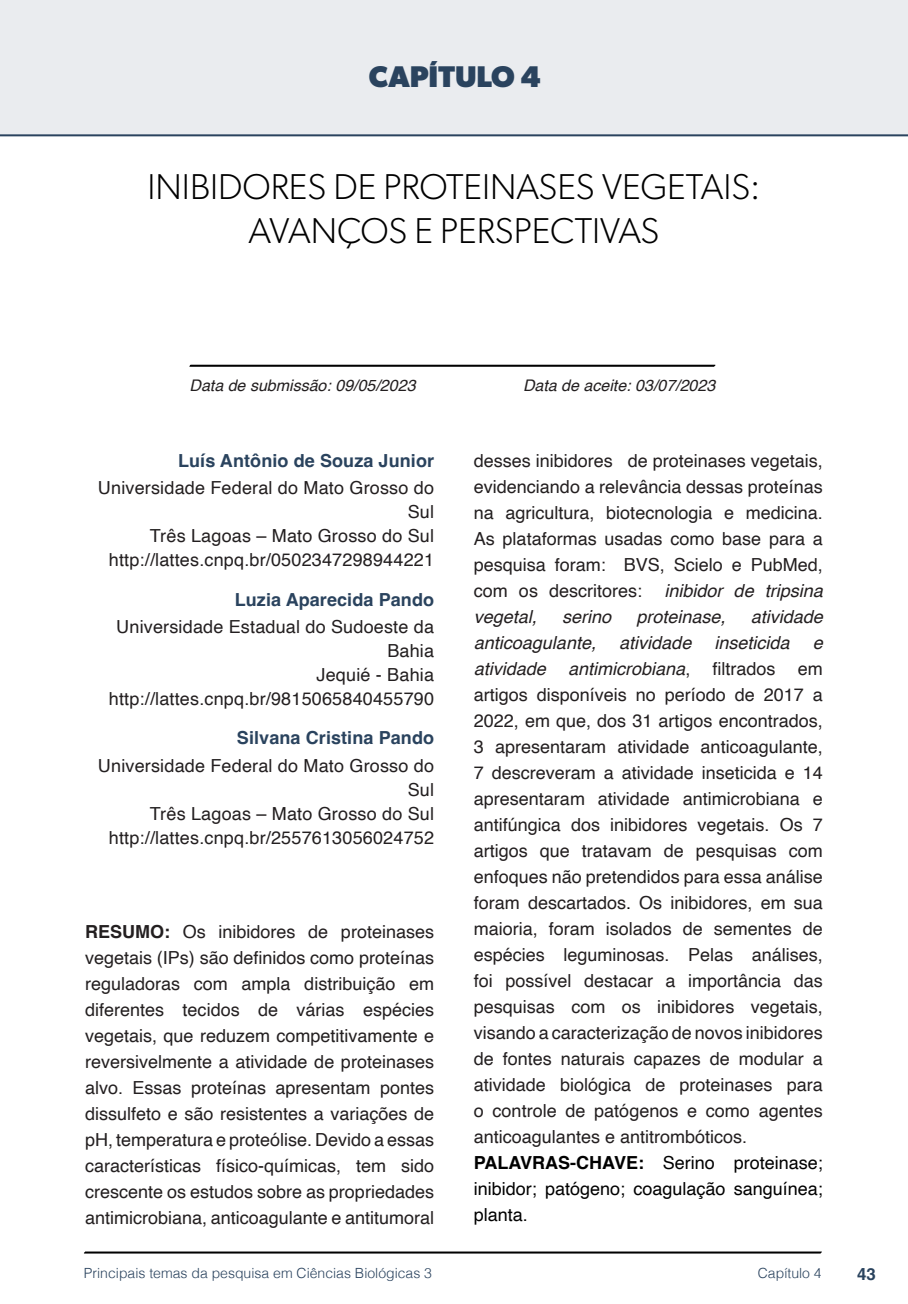
<style>
.page{position:relative;width:908px;height:1304px;background:#fff}
.page>*{position:absolute;margin:0;border:0;box-sizing:border-box;transform-origin:0 0}
.nome_artigos{font:300 36px/44px "Gibson";color:#000;text-align:center}
.capítulos{font:700 30px "Gibson";color:#2a435e}
.Resumos_e_PC_TXT{font:18px/26px "Helvetica";color:#231f20;text-align:justify}
.info_autores{font:18px/24px "Helvetica";letter-spacing:.01em;color:#231f20;text-align:right}
.Resumos_e_PC_TXT-2{font:18px/26px "Helvetica";color:#000;text-align:justify}
.nome_autores{font:700 18px "Helvetica";letter-spacing:.005em;color:#2a435e}
.Resumos_e_PC_TXT-3{font:italic 18px "Helvetica";color:#231f20}
.t1{font:700 16.8px "Helvetica";color:#2a435e}
.data{font:italic 16px "Helvetica";color:#231f20}
.t2{font:300 14px "Helvetica";color:#2a435e}
.s1{font-weight:700}
.s2{font-style:italic}
.s3{color:#000}
</style>
<div class="page">
<svg style="left:84px;top:1251px;width:737px;height:3px;background:#515151"></svg>
<div style="left:0;top:0;width:907px;height:136px;background:#eaecef"></div>
<svg style="left:189px;top:364px;width:526px;height:3px;background:#4f4f4f"></svg>
<div style="left:44px;top:72px;width:68px;height:61px;background:#eaecef"></div>
<p class="capítulos" style="left:369px;top:58px;width:173px">CAPÍTULO 4</p>
<p class="nome_artigos" style="left:147px;top:164px;width:614px">INIBIDORES DE PROTEINASES VEGETAIS:<br>AVANÇOS E PERSPECTIVAS</p>
<p class="data" style="left:189px;top:373px;width:227px">Data de submissão: 09/05/2023</p>
<p class="data" style="left:523px;top:373px;width:194px">Data de aceite: 03/07/2023</p>
<p class="nome_autores" style="left:178px;top:450px;width:257px">Luís Antônio de Souza Junior</p>
<p class="info_autores" style="left:98px;top:477px;width:337px">Universidade Federal do Mato Grosso do<br>Sul</p>
<p class="info_autores" style="left:150px;top:525px;width:286px">Três Lagoas – Mato Grosso do Sul</p>
<p class="info_autores" style="left:109px;top:549px;width:326px">http://lattes.cnpq.br/0502347298944221</p>
<p class="nome_autores" style="left:235px;top:588px;width:201px">Luzia Aparecida Pando</p>
<p class="info_autores" style="left:116px;top:615px;width:319px">Universidade Estadual do Sudoeste da<br>Bahia</p>
<p class="info_autores" style="left:316px;top:663px;width:119px">Jequié - Bahia</p>
<p class="info_autores" style="left:109px;top:687px;width:326px">http://lattes.cnpq.br/9815065840455790</p>
<p class="nome_autores" style="left:237px;top:727px;width:198px">Silvana Cristina Pando</p>
<p class="info_autores" style="left:98px;top:754px;width:337px">Universidade Federal do Mato Grosso do<br>Sul</p>
<p class="info_autores" style="left:150px;top:802px;width:286px">Três Lagoas – Mato Grosso do Sul</p>
<p class="info_autores" style="left:109px;top:826px;width:326px">http://lattes.cnpq.br/2557613056024752</p>
<p class="Resumos_e_PC_TXT" style="left:85px;top:919px;width:350px"><span class="s1">RESUMO:</span> Os inibidores de proteinases vegetais (IPs) são definidos como proteínas reguladoras com ampla distribuição em diferentes tecidos de várias espécies vegetais, que reduzem competitivamente e reversivelmente a atividade de proteinases alvo. Essas proteínas apresentam pontes dissulfeto e são resistentes a variações de pH, temperatura e proteólise. Devido a essas características físico-químicas, tem sido crescente os estudos sobre as propriedades antimicrobiana, anticoagulante e antitumoral</p>
<p class="Resumos_e_PC_TXT" style="left:473px;top:448px;width:350px">desses inibidores de proteinases vegetais, evidenciando a relevância dessas proteínas na agricultura, biotecnologia e medicina.<br>As plataformas usadas como base para a pesquisa foram: BVS, Scielo e PubMed, com os descritores: <span class="s2">inibidor de tripsina vegetal,</span></p>
<p class="Resumos_e_PC_TXT-3" style="left:562px;top:603px;width:51px">serino</p>
<p class="Resumos_e_PC_TXT-3" style="left:636px;top:603px;width:91px">proteinase,</p>
<p class="Resumos_e_PC_TXT-3" style="left:750px;top:603px;width:74px">atividade</p>
<p class="Resumos_e_PC_TXT-3" style="left:473px;top:629px;width:124px">anticoagulante,</p>
<p class="Resumos_e_PC_TXT-3" style="left:619px;top:629px;width:74px">atividade</p>
<p class="Resumos_e_PC_TXT-3" style="left:714px;top:629px;width:77px">inseticida</p>
<p class="Resumos_e_PC_TXT" style="left:473px;top:630px;width:350px;text-indent:339px"><span class="s2">e atividade antimicrobiana</span>, filtrados em artigos disponíveis no período de 2017 a 2022, em que, dos 31 artigos encontrados, 3 apresentaram atividade anticoagulante, 7 descreveram a atividade inseticida e 14 apresentaram atividade antimicrobiana e antifúngica dos inibidores vegetais. Os 7 artigos que tratavam de pesquisas com enfoques não pretendidos para essa análise foram descartados<span class="s3">.</span> Os inibidores, em sua maioria, foram isolados de sementes de espécies leguminosas. Pelas análises, foi possível destacar a importância das pesquisas com os inibidores vegetais, visando a caracterização de novos inibidores de fontes naturais capazes de modular a atividade biológica de proteinases para o controle de patógenos e como agentes anticoagulantes e antitrombóticos.</p>
<p class="Resumos_e_PC_TXT-2" style="left:473px;top:1150px;width:350px"><span class="s1">PALAVRAS-CHAVE:</span> Serino proteinase; inibidor; patógeno; coagulação sanguínea; planta.</p>
<p class="t2" style="left:84px;top:1261px;width:349px">Principais temas da pesquisa em Ciências Biológicas 3</p>
<p class="t2" style="left:757px;top:1261px;width:65px">Capítulo 4</p>
<p class="t1" style="left:856px;top:1264px;width:20px">43</p>
</div>
